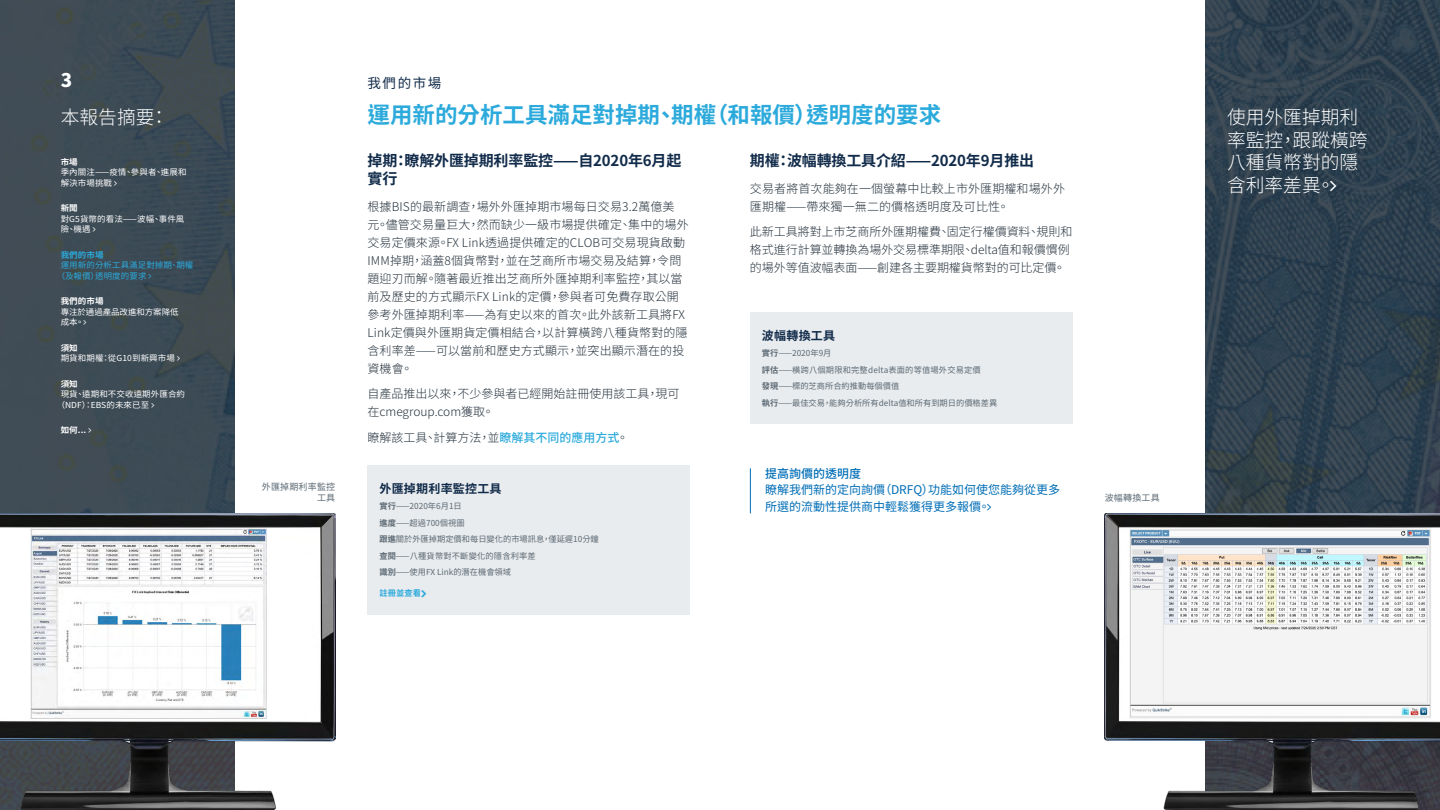
<style>
.page{position:relative;width:1440px;height:810px;background:#fff}
.page>*{position:absolute;margin:0;border:0;box-sizing:border-box;transform-origin:0 0}
.t1{font:700 22.5px "Noto Sans CJ Ktc";color:#2caadc}
.t2{font:300 18.75px/22.5px "Noto Sans CJ Ktc";color:#fff}
.t3{font:900 18.75px "Noto Sans CJ Ktc";color:#fff}
.t4{font:700 15px/18px "Noto Sans CJ Ktc";letter-spacing:-.01em;color:#112b4a}
.t5{font:13.5px "Noto Sans CJ Ktc";letter-spacing:.12em;color:#112b4a}
.t6{font:300 12px/18px "Noto Sans CJ Ktc";letter-spacing:.01em;color:#24313c}
.t7{font:12px/16.5px "Noto Sans CJ Ktc";color:#006eb7}
.t8{font:700 12px "Noto Sans CJ Ktc";letter-spacing:.02em;color:#112b4a}
.t9{font:500 12px "Noto Sans CJ Ktc";color:#006eb7}
.t10{font:9px/10.8px "Noto Sans CJ Ktc";letter-spacing:.02em;color:#5b6974;text-align:right}
.t11{font:8.25px/16.5px "Noto Sans CJ Ktc";color:#5b6974}
.t12{font:8.25px/10.5px "Noto Sans CJ Ktc";letter-spacing:.01em;color:#fff}
.t13{font:8.25px/10.5px "Noto Sans CJ Ktc";letter-spacing:.01em;color:#2caadc}
.t14{font:700 8.25px "Noto Sans CJ Ktc";letter-spacing:.01em;color:#fff}
.t15{font:8.25px/10.5px "Noto Sans CJ Ktc";letter-spacing:-.01em;color:#fff}
.t16{font:700 8.25px "Noto Sans CJ Ktc";letter-spacing:.01em;color:#2caadc}
.s1{font-weight:500;color:#2caadc}
.s2{font-weight:700}
</style>
<div class="page">
<img style="left:1205px;top:0;width:235px;height:513px">
<div style="left:0;top:0;width:720px;height:810px;background:#3e4c55"></div>
<div style="left:235px;top:0;width:970px;height:810px;background:#fff"></div>
<div style="left:368px;top:465px;width:322px;height:149px;background:#e9ecee"></div>
<div style="left:750px;top:312px;width:322px;height:112px;background:#e9ecee"></div>
<img style="left:1105px;top:513px;width:335px;height:297px">
<img style="left:1130px;top:528px;width:302px;height:191px">
<img style="left:0;top:513px;width:335px;height:297px">
<img style="left:30px;top:528px;width:236px;height:191px">
<hr style="left:750px;top:468px;width:1px;height:45px;background:#006eb7">
<svg style="left:1330px;top:180px;width:6px;height:11px"></svg>
<h2 class="t3" style="left:61px;top:69px;width:13px">3</h2>
<h2 class="t2" style="left:61px;top:106px;width:109px">本報告摘要：</h2>
<p class="t14" style="left:61px;top:157px;width:19px">市場</p>
<p class="t12" style="left:61px;top:167px;width:127px">季內關注——疫情、參與者、進展和解決市場挑戰</p>
<p class="t14" style="left:61px;top:203px;width:19px">新聞</p>
<p class="t12" style="left:61px;top:213px;width:125px">對G5貨幣的看法——波幅、事件風險、機遇</p>
<p class="t16" style="left:61px;top:250px;width:44px">我們的市場</p>
<p class="t13" style="left:57px;top:260px;width:138px;text-indent:4px">運用新的分析工具滿足對掉期、期權（及報價）透明度的要求</p>
<p class="t14" style="left:61px;top:296px;width:44px">我們的市場</p>
<p class="t15" style="left:61px;top:306px;width:119px">專注於通過產品改進和方案降低成本。</p>
<p class="t14" style="left:61px;top:343px;width:19px">須知</p>
<p class="t12" style="left:61px;top:353px;width:116px">期貨和期權：從G10到新興市場</p>
<p class="t14" style="left:61px;top:379px;width:19px">須知</p>
<p class="t12" style="left:57px;top:389px;width:130px;text-indent:4px">現貨、遠期和不交收遠期外匯合約（NDF）：EBS的未來已至</p>
<p class="t14" style="left:61px;top:425px;width:27px">如何...</p>
<p class="t5" style="left:368px;top:75px;width:75px">我們的市場</p>
<h1 class="t1" style="left:368px;top:102px;width:575px">運用新的分析工具滿足對掉期、期權（和報價）透明度的要求</h1>
<p class="t4" style="left:368px;top:152px;width:315px">掉期：瞭解外匯掉期利率監控——自2020年6月起實行</p>
<p class="t6" style="left:368px;top:198px;width:323px">根據BIS的最新調查，場外外匯掉期市場每日交易3.2萬億美元。儘管交易量巨大，然而缺少一級市場提供確定、集中的場外交易定價來源。FX Link透過提供確定的CLOB可交易現貨啟動<br>IMM掉期，涵蓋8個貨幣對，並在芝商所市場交易及結算，令問題迎刃而解。隨著最近推出芝商所外匯掉期利率監控，其以當前及歷史的方式顯示FX Link的定價，參與者可免費存取公開參考外匯掉期利率——為有史以來的首次。此外該新工具將FX<br>Link定價與外匯期貨定價相結合，以計算橫跨八種貨幣對的隱含利率差——可以當前和歷史方式顯示，並突出顯示潛在的投資機會。</p>
<p class="t6" style="left:368px;top:385px;width:313px">自產品推出以來，不少參與者已經開始註冊使用該工具，現可在cmegroup.com獲取。</p>
<p class="t6" style="left:368px;top:429px;width:262px">瞭解該工具、計算方法，並<span class="s1">瞭解其不同的應用方式</span>。</p>
<p class="t4" style="left:750px;top:152px;width:286px">期權：波幅轉換工具介紹——2020年9月推出</p>
<p class="t6" style="left:750px;top:180px;width:317px">交易者將首次能夠在一個螢幕中比較上市外匯期權和場外外匯期權——帶來獨一無二的價格透明度及可比性。</p>
<p class="t6" style="left:750px;top:223px;width:324px">此新工具將對上市芝商所外匯期權費、固定行權價資料、規則和格式進行計算並轉換為場外交易標準期限、delta值和報價慣例的場外等值波幅表面——創建各主要期權貨幣對的可比定價。</p>
<p class="t8" style="left:762px;top:328px;width:75px">波幅轉換工具</p>
<p class="t11" style="left:762px;top:345px;width:237px"><span class="s2">實行</span>——2020年9月<br><span class="s2">評估</span>——橫跨八個期限和完整delta表面的等值場外交易定價<br><span class="s2">發現</span>——標的芝商所合約推動每個價值<br><span class="s2">執行</span>——最佳交易，能夠分析所有delta值和所有到期日的價格差異</p>
<p class="t9" style="left:765px;top:467px;width:97px">提高詢價的透明度</p>
<p class="t7" style="left:765px;top:482px;width:297px">瞭解我們新的定向詢價（DRFQ）功能如何使您能夠從更多所選的流動性提供商中輕鬆獲得更多報價。</p>
<p class="t8" style="left:380px;top:481px;width:124px">外匯掉期利率監控工具</p>
<p class="t11" style="left:380px;top:498px;width:221px"><span class="s2">實行</span>——2020年6月1日<br><span class="s2">進度</span>——超過700個視圖<br><span class="s2">跟進</span>關於外匯掉期定價和每日變化的市場訊息，僅延遲10分鐘<span class="s2">查閱</span>——八種貨幣對不斷變化的隱含利率差<br><span class="s2">識別</span>——使用FX Link的潛在機會領域</p>
<p class="t16" style="left:380px;top:588px;width:43px">註冊並查看</p>
<p class="t10" style="left:262px;top:482px;width:75px">外匯掉期利率監控工具</p>
<p class="t10" style="left:1105px;top:492px;width:56px">波幅轉換工具</p>
<h2 class="t2" style="left:1227px;top:106px;width:142px">使用外匯掉期利率監控，跟蹤橫跨八種貨幣對的隱含利率差異。</h2>
</div>
